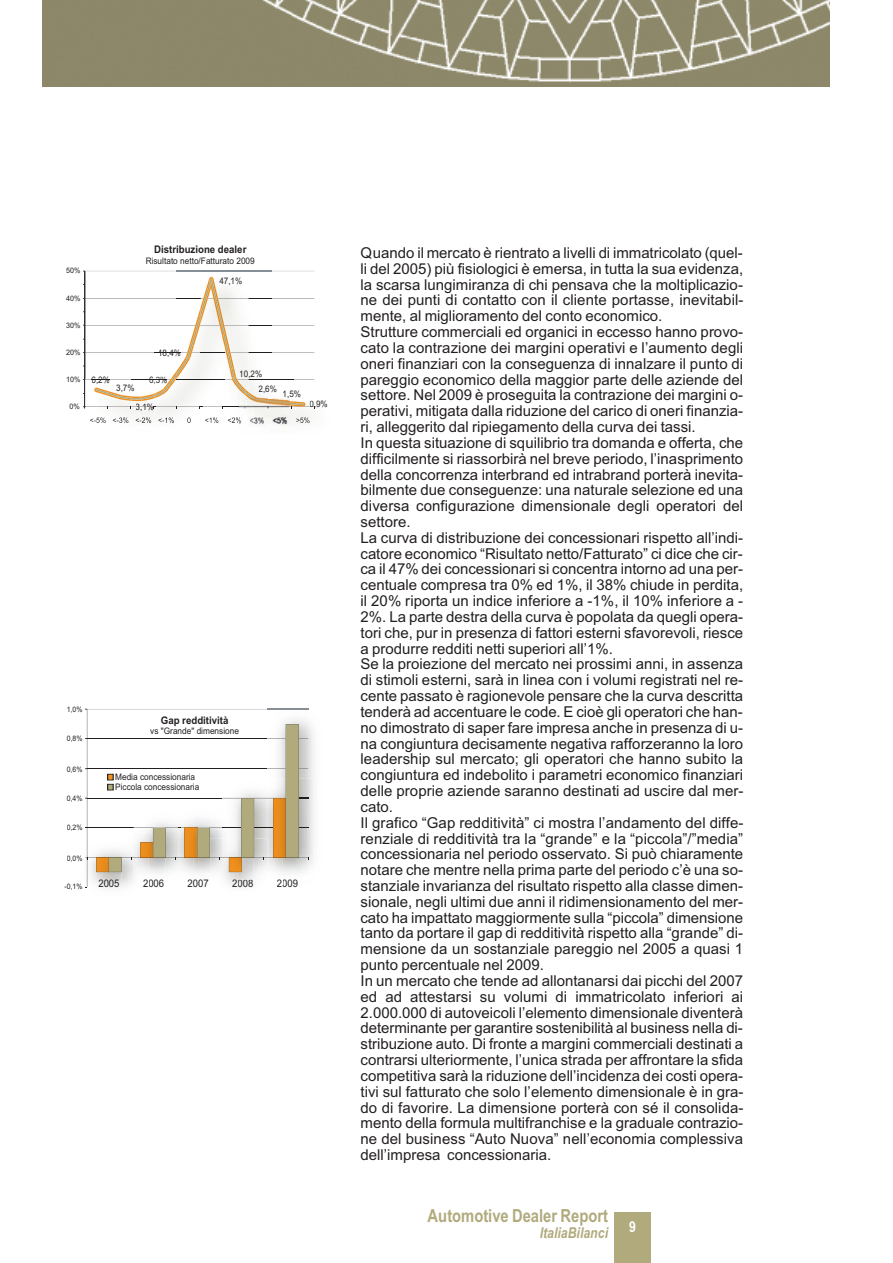
<style>
.page{position:relative;width:893px;height:1263px;background:#fff}
.page>*{position:absolute;margin:0;border:0;box-sizing:border-box;transform-origin:0 0}
.t1{font:700 18px "Arial Narrow";color:#b1aa7d}
.t2{font:15px/15.8px "Arial";color:#231f20}
.t3{font:italic 700 15px "Arial Narrow";color:#b1aa7d}
.t4{font:700 15px "Arial Narrow";color:#fff}
.t5{font:700 10.5px "Arial";color:#231f20;scale:.92 1}
.t6{font:10.5px "Arial";color:#231f20;scale:.91 1}
.t7{font:9px/10.1px "Arial";color:#231f20;scale:.92 1}
.t8{font:9px/15.8px "Arial";color:#231f20;scale:.9 1}
.t9{font:7.5px "Arial";color:#231f20;scale:.92 1}
.t10{font:7.5px "Arial";color:#231f20;scale:.96 1}
</style>
<div class="page">
<img style="left:43px;top:0;width:786px;height:86px">
<div style="left:614px;top:1212px;width:37px;height:51px;background:#b1aa7d"></div>
<hr style="left:271px;top:271px;width:43px;height:1px;background:#878f96">
<hr style="left:85px;top:271px;width:92px;height:1px;background:#878f96">
<hr style="left:84px;top:271px;width:1px;height:136px;background:#231f20">
<svg style="left:177px;top:271px;width:24px;height:1px"></svg>
<svg style="left:249px;top:271px;width:22px;height:1px"></svg>
<img style="left:201px;top:271px;width:48px;height:1px">
<svg style="left:83px;top:278px;width:232px;height:148px"></svg>
<svg style="left:85px;top:709px;width:224px;height:179px"></svg>
<p class="t10" style="left:66px;top:266px;width:17px">50%</p>
<p class="t10" style="left:66px;top:294px;width:17px">40%</p>
<p class="t10" style="left:66px;top:321px;width:17px">30%</p>
<p class="t10" style="left:66px;top:348px;width:17px">20%</p>
<p class="t10" style="left:70px;top:375px;width:12px">0%</p>
<p class="t8" style="left:92px;top:372px;width:22px">6,2%</p>
<p class="t8" style="left:116px;top:380px;width:22px">3,7%</p>
<p class="t5" style="left:154px;top:243px;width:102px">Distribuzione dealer</p>
<p class="t7" style="left:146px;top:256px;width:120px">Risultato netto/Fatturato 2009</p>
<p class="t8" style="left:163px;top:345px;width:22px">8,4%</p>
<p class="t8" style="left:149px;top:372px;width:22px">6,3%</p>
<p class="t8" style="left:219px;top:273px;width:27px">47,1%</p>
<p class="t8" style="left:258px;top:366px;width:22px;text-indent:-19px">10,2%<br>2,6%</p>
<p class="t8" style="left:283px;top:386px;width:22px">1,5%</p>
<p class="t10" style="left:69px;top:402px;width:12px">0%</p>
<p class="t8" style="left:309px;top:396px;width:22px">0,9%</p>
<p class="t8" style="left:136px;top:399px;width:22px">3,1%</p>
<p class="t9" style="left:67px;top:705px;width:19px">1,0%</p>
<p class="t9" style="left:67px;top:734px;width:19px">0,8%</p>
<p class="t9" style="left:67px;top:765px;width:19px">0,6%</p>
<p class="t9" style="left:67px;top:794px;width:19px">0,4%</p>
<p class="t9" style="left:67px;top:823px;width:19px">0,2%</p>
<p class="t9" style="left:67px;top:853px;width:19px">0,0%</p>
<p class="t9" style="left:65px;top:882px;width:21px">-0,1%</p>
<p class="t5" style="left:161px;top:714px;width:75px">Gap redditività</p>
<p class="t7" style="left:150px;top:726px;width:98px">vs "Grande" dimensione</p>
<p class="t7" style="left:115px;top:772px;width:93px">Media concessionaria<br>Piccola concessionaria</p>
<p class="t6" style="left:98px;top:877px;width:25px">2005</p>
<p class="t6" style="left:143px;top:877px;width:25px">2006</p>
<p class="t6" style="left:188px;top:877px;width:25px">2007</p>
<p class="t6" style="left:232px;top:877px;width:25px">2008</p>
<p class="t6" style="left:277px;top:877px;width:25px">2009</p>
<p class="t2" style="left:360px;top:245px;width:385px">Quando il mercato è rientrato a livelli di immatricolato (quel&shy;li del 2005) più fisiologici è emersa, in tutta la sua evidenza, la scarsa lungimiranza di chi pensava che la moltiplicazio&shy;ne dei punti di contatto con il cliente portasse, inevitabil&shy;mente, al miglioramento del conto economico.<br>Strutture commerciali ed organici in eccesso hanno provo&shy;cato la contrazione dei margini operativi e l’aumento degli oneri finanziari con la conseguenza di innalzare il punto di pareggio economico della maggior parte delle aziende del settore. Nel 2009 è proseguita la contrazione dei margini o&shy;perativi, mitigata dalla riduzione del carico di oneri finanzia&shy;ri, alleggerito dal ripiegamento della curva dei tassi.<br>In questa situazione di squilibrio tra domanda e offerta, che difficilmente si riassorbirà nel breve periodo, l’inasprimento della concorrenza interbrand ed intrabrand porterà inevita&shy;bilmente due conseguenze: una naturale selezione ed una diversa configurazione dimensionale degli operatori del settore.<br>La curva di distribuzione dei concessionari rispetto all’indi&shy;catore economico “Risultato netto/Fatturato” ci dice che cir&shy;ca il 47% dei concessionari si concentra intorno ad una per&shy;centuale compresa tra 0% ed 1%, il 38% chiude in perdita, il 20% riporta un indice inferiore a -1%, il 10% inferiore a - 2%. La parte destra della curva è popolata da quegli opera&shy;tori che, pur in presenza di fattori esterni sfavorevoli, riesce a produrre redditi netti superiori all’1%.<br>Se la proiezione del mercato nei prossimi anni, in assenza di stimoli esterni, sarà in linea con i volumi registrati nel re&shy;cente passato è ragionevole pensare che la curva descritta tenderà ad accentuare le code. E cioè gli operatori che han&shy;no dimostrato di saper fare impresa anche in presenza di u&shy;na congiuntura decisamente negativa rafforzeranno la loro leadership sul mercato; gli operatori che hanno subito la congiuntura ed indebolito i parametri economico finanziari delle proprie aziende saranno destinati ad uscire dal mer&shy;cato.<br>Il grafico “Gap redditività” ci mostra l’andamento del diffe&shy;renziale di redditività tra la “grande” e la “piccola”/”media” concessionaria nel periodo osservato. Si può chiaramente notare che mentre nella prima parte del periodo c’è una so&shy;stanziale invarianza del risultato rispetto alla classe dimen&shy;sionale, negli ultimi due anni il ridimensionamento del mer&shy;cato ha impattato maggiormente sulla “piccola” dimensione tanto da portare il gap di redditività rispetto alla “grande” di&shy;mensione da un sostanziale pareggio nel 2005 a quasi 1 punto percentuale nel 2009.<br>In un mercato che tende ad allontanarsi dai picchi del 2007 ed ad attestarsi su volumi di immatricolato inferiori ai 2.000.000 di autoveicoli l’elemento dimensionale diventerà determinante per garantire sostenibilità al business nella di&shy;stribuzione auto. Di fronte a margini commerciali destinati a contrarsi ulteriormente, l’unica strada per affrontare la sfida competitiva sarà la riduzione dell’incidenza dei costi opera&shy;tivi sul fatturato che solo l’elemento dimensionale è in gra&shy;do di favorire. La dimensione porterà con sé il consolida&shy;mento della formula multifranchise e la graduale contrazio&shy;ne del business “Auto Nuova” nell’economia complessiva dell’impresa concessionaria.</p>
<p class="t1" style="left:428px;top:1205px;width:182px">Automotive Dealer Report</p>
<p class="t3" style="left:540px;top:1223px;width:70px">ItaliaBilanci</p>
<p class="t4" style="left:629px;top:1218px;width:8px">9</p>
</div>
